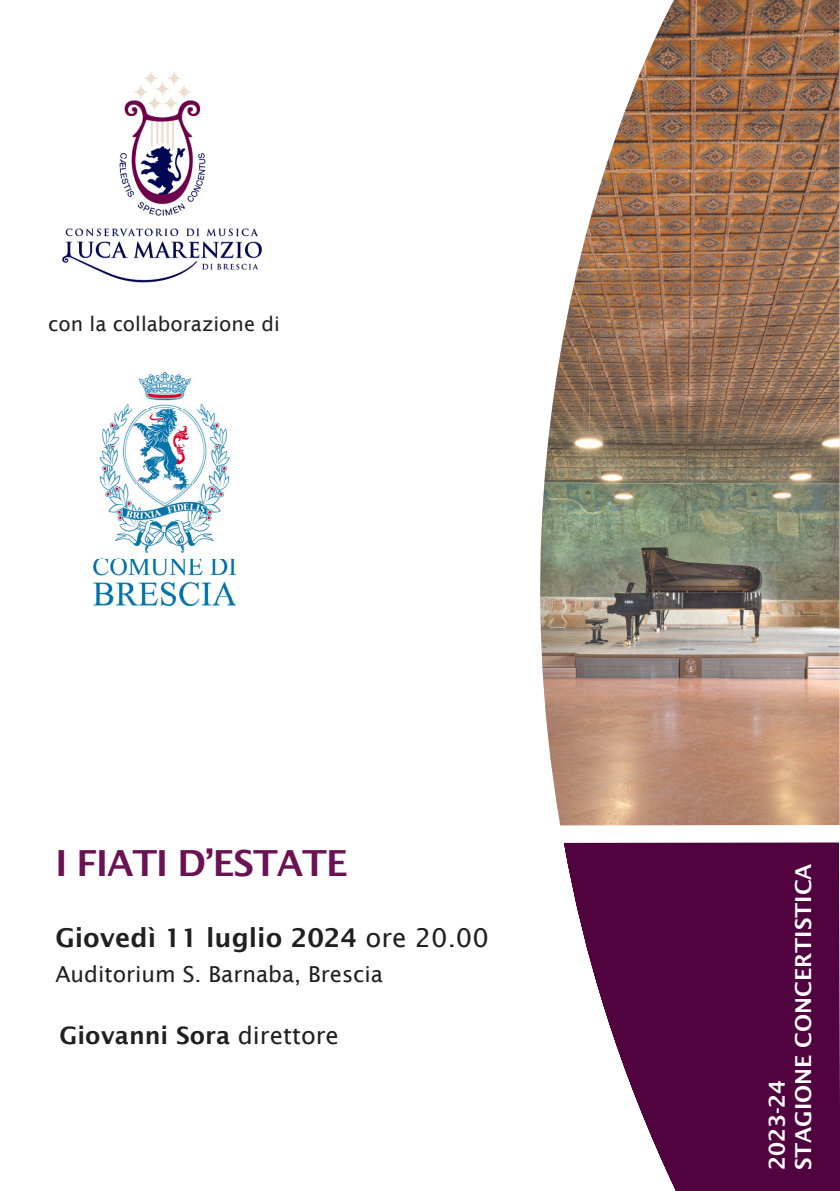
<style>
.page{position:relative;width:840px;height:1191px;background:#fff}
.page>*{position:absolute;margin:0;border:0;box-sizing:border-box;transform-origin:0 0}
.t1{font:600 36px "Lucida Sans";letter-spacing:-.03em;color:#6b1255}
.t2{font:600 26px "Lucida Sans";color:#231f20}
.t3{font:600 24px "Lucida Sans";color:#231f20}
.t4{font:600 22px "Lucida Sans";color:#fff}
.t5{font:22px "Lucida Sans";color:#231f20}
.t6{font:20px "Lucida Sans";color:#231f20}
.s1{font-weight:400}
</style>
<div class="page">
<img style="left:62px;top:71px;width:200px;height:212px">
<svg style="left:564px;top:842px;width:275px;height:349px;fill:#51033f"></svg>
<img style="left:540px;top:0;width:299px;height:825px">
<img style="left:93px;top:372px;width:142px;height:233px">
<p class="t6" style="left:48px;top:312px;width:233px">con la collaborazione di</p>
<p class="t1" style="left:55px;top:842px;width:294px">I FIATI D’ESTATE</p>
<p class="t2" style="left:55px;top:923px;width:435px">Giovedì 11 luglio 2024 <span class="s1">ore 20.00</span></p>
<p class="t5" style="left:55px;top:961px;width:329px">Auditorium S. Barnaba, Brescia</p>
<p class="t3" style="left:60px;top:1021px;width:281px">Giovanni Sora <span class="s1">direttore</span></p>
<p class="t4" style="left:764px;top:1170px;width:92px;rotate:-90deg">2023-24</p>
<p class="t4" style="left:790px;top:1170px;width:308px;rotate:-90deg">STAGIONE CONCERTISTICA</p>
</div>
